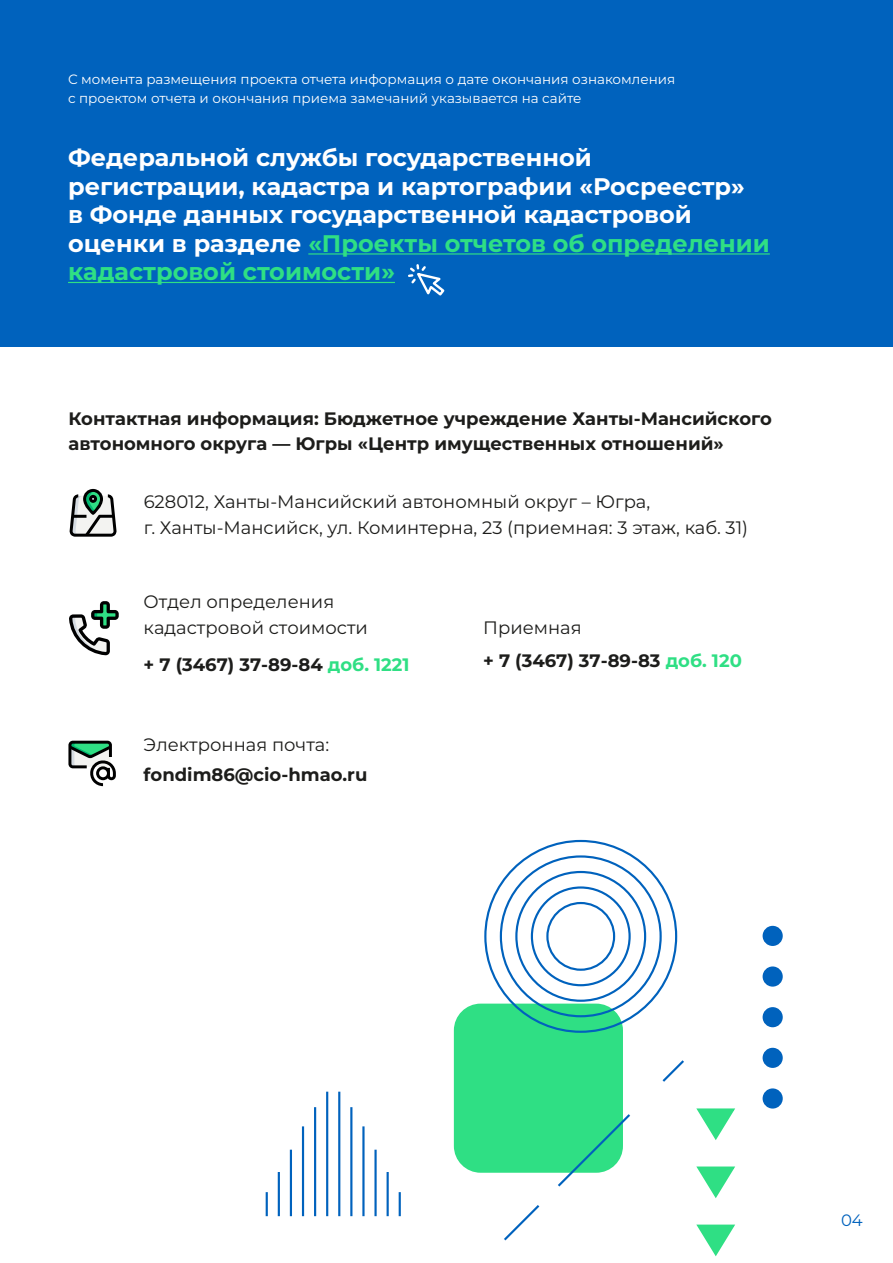
<style>
.page{position:relative;width:893px;height:1263px;background:#fff}
.page>*{position:absolute;margin:0;border:0;box-sizing:border-box;transform-origin:0 0}
.t1{font:700 24px/28.5px "Montserrat";color:#fff}
.t2{font:700 18px/25.5px "Montserrat";color:#1d1d1b}
.t3{font:18px/25.5px "Montserrat";color:#1d1d1b}
.t4{font:16.5px "Montserrat";color:#0062bd}
.t5{font:13.5px/19.5px "Montserrat";color:#fff}
.s1{color:#2fdf84}
.s2{font-style:inherit}
.s3{font-weight:400}
</style>
<div class="page">
<div style="left:0;top:0;width:893px;height:346px;background:#0062bd"></div>
<hr style="left:308px;top:253px;width:462px;height:2px;background:#2fdf84">
<hr style="left:68px;top:282px;width:327px;height:1px;background:#2fdf84">
<svg style="left:69px;top:489px;width:48px;height:48px"></svg>
<svg style="left:69px;top:601px;width:50px;height:54px"></svg>
<svg style="left:68px;top:741px;width:48px;height:45px"></svg>
<svg style="left:408px;top:264px;width:37px;height:32px"></svg>
<div style="left:455px;top:1005px;width:167px;height:167px;background:#2fdf84;border-radius:26px"></div>
<div style="left:454px;top:1003px;width:169px;height:170px;border:2px solid #2fdf84;border-radius:26px"></div>
<svg style="left:696px;top:1108px;width:39px;height:32px"></svg>
<svg style="left:696px;top:1166px;width:39px;height:32px"></svg>
<svg style="left:696px;top:1224px;width:39px;height:33px"></svg>
<hr style="left:266px;top:1192px;width:2px;height:24px;background:#0062bd">
<hr style="left:278px;top:1172px;width:2px;height:44px;background:#0062bd">
<hr style="left:290px;top:1150px;width:2px;height:66px;background:#0062bd">
<hr style="left:302px;top:1126px;width:2px;height:90px;background:#0062bd">
<hr style="left:314px;top:1107px;width:2px;height:109px;background:#0062bd">
<hr style="left:326px;top:1092px;width:2px;height:124px;background:#0062bd">
<hr style="left:338px;top:1092px;width:2px;height:124px;background:#0062bd">
<hr style="left:350px;top:1107px;width:2px;height:109px;background:#0062bd">
<hr style="left:362px;top:1126px;width:3px;height:90px;background:#0062bd">
<hr style="left:374px;top:1150px;width:3px;height:66px;background:#0062bd">
<hr style="left:387px;top:1172px;width:2px;height:44px;background:#0062bd">
<hr style="left:399px;top:1192px;width:2px;height:24px;background:#0062bd">
<svg style="left:475px;top:1058px;width:209px;height:183px"></svg>
<div style="left:531px;top:886px;width:100px;height:100px;border:2px solid #0062bd;border-radius:50%"></div>
<div style="left:546px;top:902px;width:69px;height:69px;border:2px solid #0062bd;border-radius:50%"></div>
<div style="left:763px;top:926px;width:20px;height:20px;background:#0062bd;border-radius:50%"></div>
<div style="left:763px;top:966px;width:20px;height:21px;background:#0062bd;border-radius:50%"></div>
<div style="left:763px;top:1007px;width:20px;height:20px;background:#0062bd;border-radius:50%"></div>
<div style="left:763px;top:1048px;width:20px;height:20px;background:#0062bd;border-radius:50%"></div>
<div style="left:763px;top:1088px;width:20px;height:20px;background:#0062bd;border-radius:50%"></div>
<p class="t5" style="left:68px;top:69px;width:609px">С момента размещения проекта отчета информация о дате окончания ознакомления с проектом отчета и окончания приема замечаний указывается на сайте</p>
<h1 class="t1" style="left:68px;top:143px;width:703px">Федеральной службы государственной регистрации, кадастра и картографии «Росреестр»<br>в Фонде данных государственной кадастровой оценки в разделе <span class="s1">«Проекты отчетов об определении кадастровой стоимости»</span></h1>
<p class="t2" style="left:69px;top:405px;width:705px">Контактная информация: Бюджетное учреждение Ханты-Мансийского автономного округа — Югры «Центр имущественных отношений»</p>
<p class="t3" style="left:144px;top:489px;width:606px">628012, Ханты-Мансийский автономный округ – Югра,<br>г. Ханты-Мансийск, ул. Коминтерна, 23 (приемная: 3 этаж, каб. 31)</p>
<p class="t3" style="left:144px;top:589px;width:226px">Отдел определения кадастровой стоимости</p>
<p class="t2" style="left:144px;top:651px;width:267px"><span class="s2">+ 7</span> (3467) 37-89-84 <span class="s1">доб. 1221</span></p>
<p class="t3" style="left:144px;top:731px;width:187px">Электронная почта:</p>
<p class="t2" style="left:144px;top:761px;width:225px">fondim86@cio-hmao.ru</p>
<p class="t2" style="left:483px;top:610px;width:260px;line-height:33.5px"><span class="s3">Приемная<br></span><span class="s2">+ 7 (</span>3467) 37-89-83 <span class="s1">доб. 120</span></p>
<p class="t4" style="left:841px;top:1209px;width:23px">04</p>
</div>
